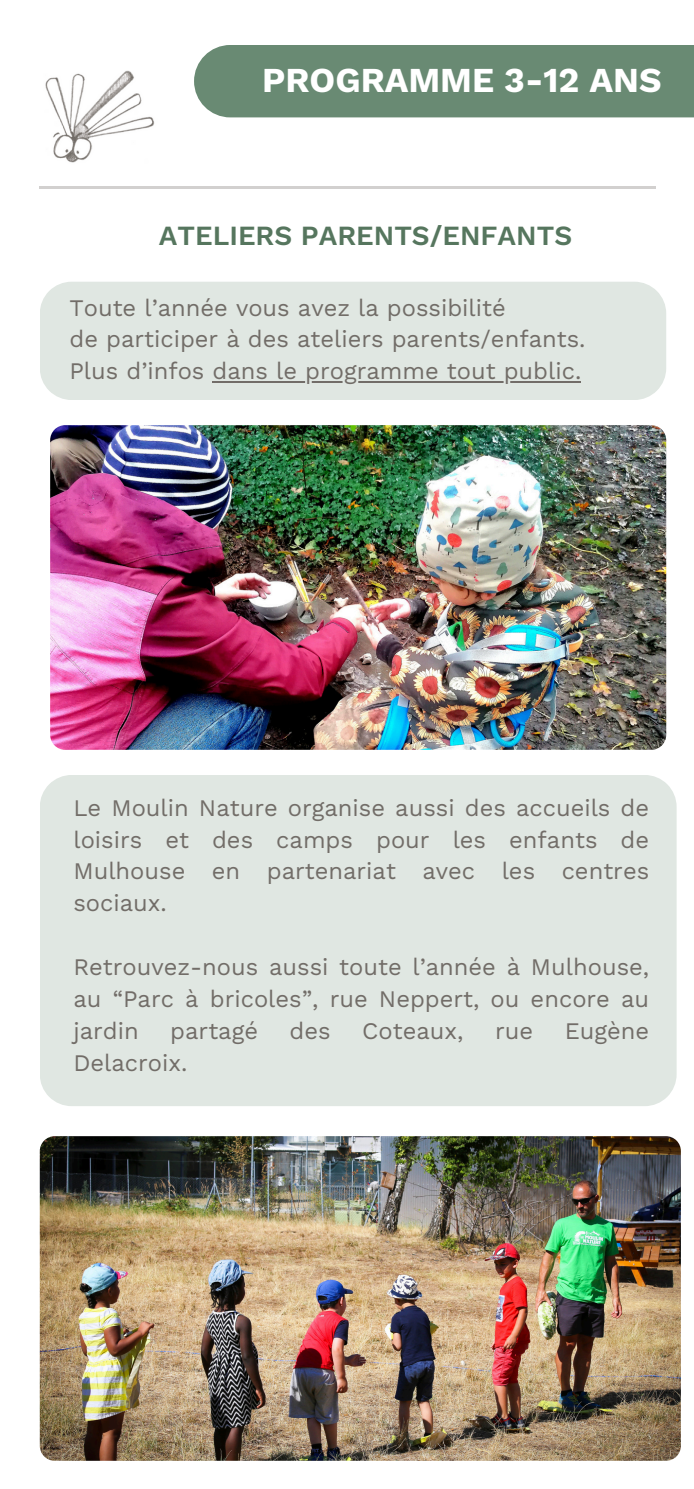
<style>
.page{position:relative;width:694px;height:1489px;background:#fff}
.page>*{position:absolute;margin:0;border:0;box-sizing:border-box;transform-origin:0 0}
.t1{font:700 35px "Work Sans";color:#fff}
.t2{font:600 27.75px "Work Sans";color:#56765e}
.t3{font:23.75px/32px "Work Sans";color:#726d68;text-align:justify}
</style>
<div class="page">
<hr style="left:39px;top:186px;width:617px;height:3px;background:#726d68">
<img style="left:45px;top:70px;width:110px;height:93px">
<div style="left:40px;top:282px;width:626px;height:118px;background:#e0e7e2"></div>
<hr style="left:213px;top:381px;width:368px;height:2px;background:#726d68">
<div style="left:194px;top:45px;width:500px;height:72px;background:#698a73"></div>
<div style="left:40px;top:775px;width:636px;height:331px;background:#e0e7e2"></div>
<img style="left:40px;top:1136px;width:640px;height:325px">
<img style="left:50px;top:425px;width:616px;height:325px">
<p class="t1" style="left:262px;top:59px;width:401px">PROGRAMME 3-12 ANS</p>
<p class="t2" style="left:159px;top:219px;width:415px">ATELIERS PARENTS/ENFANTS</p>
<h1 class="t3" style="left:69px;top:291px;width:438px">Toute l’année vous avez la possibilité</h1>
<p class="t3" style="left:69px;top:323px;width:517px">de participer à des ateliers parents/enfants.</p>
<h2 class="t3" style="left:69px;top:355px;width:513px">Plus d’infos dans le programme tout public.</h2>
<p class="t3" style="left:73px;top:791px;width:577px">Le Moulin Nature organise aussi des accueils de loisirs et des camps pour les enfants de Mulhouse en partenariat avec les centres sociaux.</p>
<h2 class="t3" style="left:73px;top:951px;width:577px">Retrouvez-nous aussi toute l’année à Mulhouse, au “Parc à bricoles”, rue Neppert, ou encore au jardin</h2>
<h2 class="t3" style="left:170px;top:1015px;width:89px">partagé</h2>
<h2 class="t3" style="left:290px;top:1015px;width:43px">des</h2>
<h2 class="t3" style="left:362px;top:1015px;width:103px">Coteaux,</h2>
<h2 class="t3" style="left:495px;top:1015px;width:40px">rue</h2>
<h2 class="t3" style="left:564px;top:1015px;width:86px">Eugène</h2>
<h2 class="t3" style="left:73px;top:1046px;width:115px">Delacroix.</h2>
</div>
